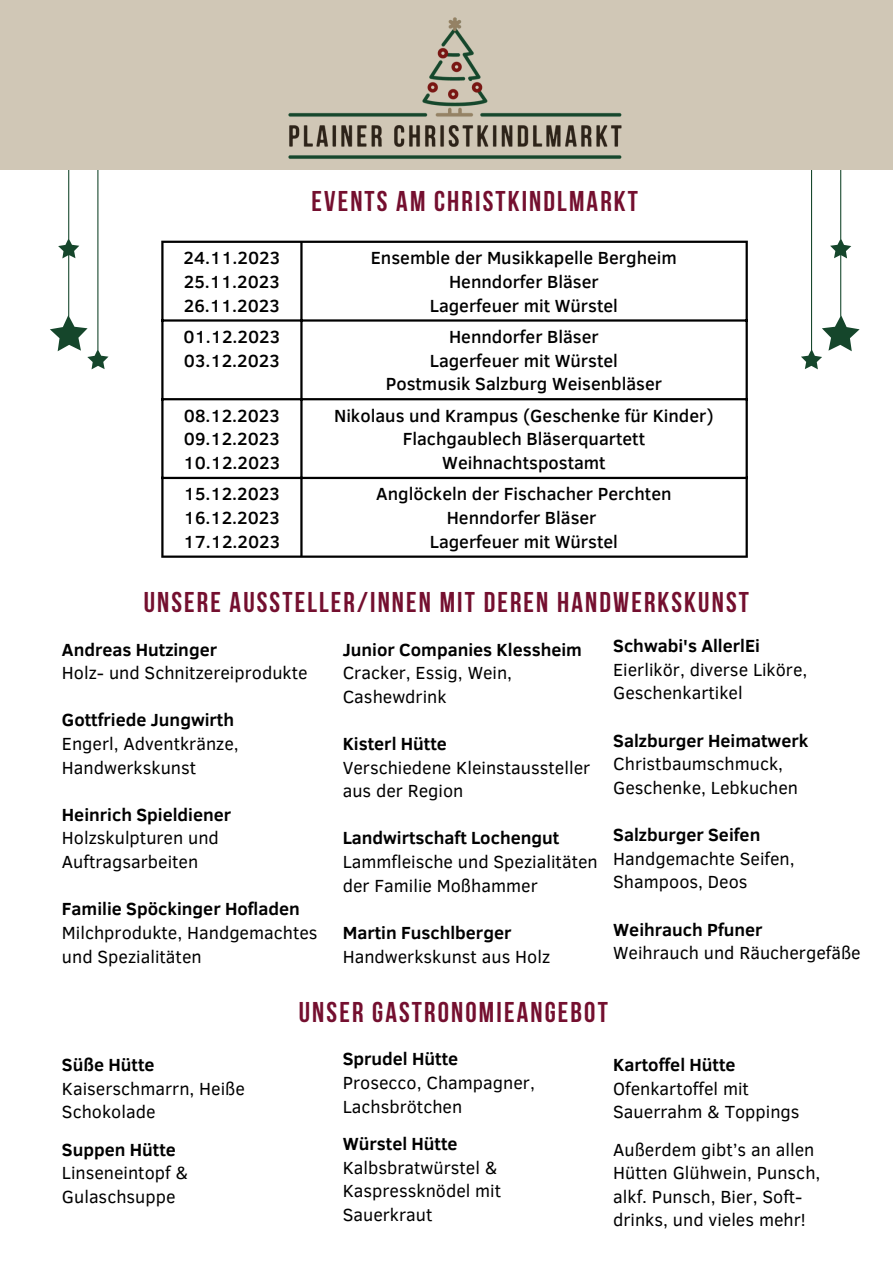
<style>
.page{position:relative;width:893px;height:1264px;background:#fff}
.page>*{position:absolute;margin:0;border:0;box-sizing:border-box;transform-origin:0 0}
.t1{font:700 28.5px "Bebas Neue";letter-spacing:.075em;color:#740f2f}
.t2{font:18px/23.5px "Clear Sans";color:#000}
.t3{font:500 18px "Clear Sans";color:#000}
.t4{font:700 18px "Clear Sans";color:#000}
</style>
<div class="page">
<div style="left:0;top:0;width:892px;height:170px;background:#d0c7b6"></div>
<img style="left:288px;top:17px;width:334px;height:142px">
<hr style="left:161px;top:243px;width:2px;height:312px;background:#000">
<hr style="left:300px;top:243px;width:2px;height:312px;background:#000">
<hr style="left:745px;top:243px;width:2px;height:312px;background:#000">
<hr style="left:161px;top:241px;width:586px;height:2px;background:#000">
<hr style="left:161px;top:319px;width:586px;height:2px;background:#000">
<hr style="left:161px;top:398px;width:586px;height:2px;background:#000">
<hr style="left:161px;top:477px;width:586px;height:2px;background:#000">
<hr style="left:161px;top:555px;width:586px;height:3px;background:#000">
<svg style="left:801px;top:170px;width:59px;height:200px"></svg>
<svg style="left:50px;top:170px;width:58px;height:200px"></svg>
<p class="t3" style="left:183px;top:245px;width:98px">24.11.2023</p>
<p class="t3" style="left:184px;top:268px;width:97px">25.11.2023</p>
<p class="t3" style="left:184px;top:292px;width:97px">26.11.2023</p>
<p class="t3" style="left:183px;top:323px;width:98px">01.12.2023</p>
<p class="t3" style="left:184px;top:347px;width:97px">03.12.2023</p>
<p class="t3" style="left:184px;top:402px;width:97px">08.12.2023</p>
<p class="t3" style="left:184px;top:426px;width:97px">09.12.2023</p>
<p class="t3" style="left:183px;top:449px;width:98px">10.12.2023</p>
<p class="t3" style="left:184px;top:481px;width:97px">15.12.2023</p>
<p class="t3" style="left:184px;top:504px;width:97px">16.12.2023</p>
<p class="t3" style="left:183px;top:528px;width:98px">17.12.2023</p>
<p class="t1" style="left:311px;top:190px;width:328px">EVENTS AM CHRISTKINDLMARKT</p>
<p class="t3" style="left:371px;top:245px;width:307px">Ensemble der Musikkapelle Bergheim</p>
<p class="t3" style="left:449px;top:268px;width:151px">Henndorfer Bläser</p>
<p class="t3" style="left:430px;top:292px;width:189px">Lagerfeuer mit Würstel</p>
<p class="t3" style="left:449px;top:323px;width:151px">Henndorfer Bläser</p>
<p class="t3" style="left:430px;top:347px;width:189px">Lagerfeuer mit Würstel</p>
<p class="t3" style="left:386px;top:371px;width:278px">Postmusik Salzburg Weisenbläser</p>
<p class="t3" style="left:334px;top:402px;width:381px">Nikolaus und Krampus (Geschenke für Kinder)</p>
<p class="t3" style="left:402px;top:426px;width:244px">Flachgaublech Bläserquartett</p>
<p class="t3" style="left:442px;top:449px;width:165px">Weihnachtspostamt</p>
<p class="t3" style="left:376px;top:481px;width:297px">Anglöckeln der Fischacher Perchten</p>
<p class="t3" style="left:447px;top:504px;width:151px">Henndorfer Bläser</p>
<p class="t3" style="left:430px;top:528px;width:189px">Lagerfeuer mit Würstel</p>
<p class="t1" style="left:144px;top:590px;width:606px">UNSERE AUSSTELLER/INNEN MIT DEREN HANDWERKSKUNST</p>
<p class="t4" style="left:62px;top:636px;width:157px">Andreas Hutzinger</p>
<p class="t2" style="left:62px;top:660px;width:247px">Holz- und Schnitzereiprodukte</p>
<p class="t4" style="left:62px;top:707px;width:174px">Gottfriede Jungwirth</p>
<p class="t2" style="left:62px;top:731px;width:178px">Engerl, Adventkränze,<br>Handwerkskunst</p>
<p class="t4" style="left:62px;top:801px;width:171px">Heinrich Spieldiener</p>
<p class="t2" style="left:62px;top:825px;width:158px">Holzskulpturen und<br>Auftragsarbeiten</p>
<p class="t4" style="left:62px;top:896px;width:239px">Familie Spöckinger Hofladen</p>
<p class="t2" style="left:62px;top:919px;width:257px">Milchprodukte, Handgemachtes und Spezialitäten</p>
<p class="t4" style="left:342px;top:636px;width:241px">Junior Companies Klessheim</p>
<p class="t2" style="left:342px;top:660px;width:171px">Cracker, Essig, Wein,<br>Cashewdrink</p>
<p class="t4" style="left:342px;top:730px;width:106px">Kisterl Hütte</p>
<p class="t2" style="left:342px;top:754px;width:249px">Verschiedene Kleinstaussteller aus der Region</p>
<p class="t4" style="left:342px;top:825px;width:218px">Landwirtschaft Lochengut</p>
<p class="t2" style="left:342px;top:849px;width:256px">Lammfleische und Spezialitäten der Familie Moßhammer</p>
<p class="t4" style="left:342px;top:919px;width:170px">Martin Fuschlberger</p>
<p class="t2" style="left:342px;top:943px;width:209px">Handwerkskunst aus Holz</p>
<p class="t4" style="left:613px;top:632px;width:148px">Schwabi's AllerlEi</p>
<p class="t2" style="left:613px;top:656px;width:196px">Eierlikör, diverse Liköre,<br>Geschenkartikel</p>
<p class="t4" style="left:613px;top:727px;width:197px">Salzburger Heimatwerk</p>
<p class="t2" style="left:613px;top:751px;width:186px">Christbaumschmuck,<br>Geschenke, Lebkuchen</p>
<p class="t4" style="left:613px;top:821px;width:149px">Salzburger Seifen</p>
<p class="t2" style="left:613px;top:845px;width:183px">Handgemachte Seifen,<br>Shampoos, Deos</p>
<p class="t4" style="left:613px;top:916px;width:151px">Weihrauch Pfuner</p>
<p class="t2" style="left:613px;top:940px;width:249px">Weihrauch und Räuchergefäße</p>
<p class="t4" style="left:62px;top:1051px;width:94px">Süße Hütte</p>
<p class="t2" style="left:62px;top:1075px;width:184px">Kaiserschmarrn, Heiße<br>Schokolade</p>
<p class="t4" style="left:62px;top:1136px;width:115px">Suppen Hütte</p>
<p class="t2" style="left:62px;top:1160px;width:128px">Linseneintopf &amp;<br>Gulaschsuppe</p>
<p class="t1" style="left:299px;top:1000px;width:310px">UNSER GASTRONOMIEANGEBOT</p>
<p class="t4" style="left:342px;top:1046px;width:117px">Sprudel Hütte</p>
<p class="t2" style="left:342px;top:1070px;width:194px">Prosecco, Champagner,<br>Lachsbrötchen</p>
<p class="t4" style="left:342px;top:1130px;width:116px">Würstel Hütte</p>
<p class="t2" style="left:342px;top:1154px;width:160px">Kalbsbratwürstel &amp;<br>Kaspressknödel mit<br>Sauerkraut</p>
<p class="t4" style="left:613px;top:1051px;width:124px">Kartoffel Hütte</p>
<p class="t2" style="left:613px;top:1075px;width:188px">Ofenkartoffel mit<br>Sauerrahm &amp; Toppings</p>
<p class="t2" style="left:613px;top:1136px;width:209px">Außerdem gibt’s an allen<br>Hütten Glühwein, Punsch, alkf. Punsch, Bier, Soft&shy;drinks, und vieles mehr!</p>
</div>
